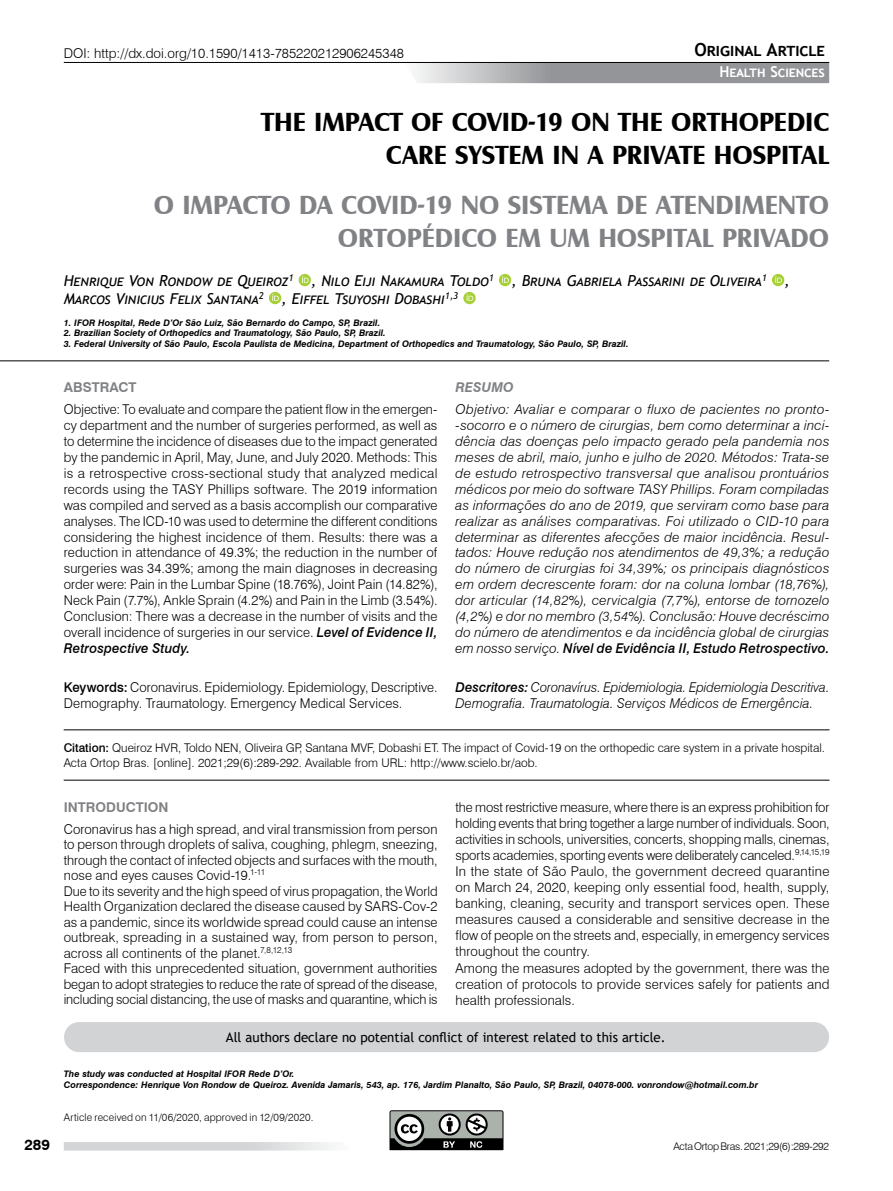
<style>
.page{position:relative;width:893px;height:1191px;background:#fff}
.page>*{position:absolute;margin:0;border:0;box-sizing:border-box;transform-origin:0 0}
.t1{font:700 27px/33px "Castle T";color:#808285;text-align:right}
.t2{font:700 27px/33px "Castle T";color:#000;text-align:right}
.t3{font:700 18px "Trebuchet MS";color:#000}
.t4{font:italic 15px/18px "Trebuchet MS";color:#000}
.t5{font:700 15px "Trebuchet MS";color:#fff}
.t6{font:700 15px "Swiss 721 BT";color:#000}
.t7{font:300 13.5px/15.9px "Swiss 721 BT";letter-spacing:.005em;color:#000}
.t8{font:italic 300 13.5px/15.9px "Swiss 721 BT";letter-spacing:.005em;color:#000;text-align:justify}
.t9{font:13.5px "Trebuchet MS";color:#000}
.t10{font:700 13.5px "Swiss 721 BT";color:#808285}
.t11{font:italic 700 13.5px "Swiss 721 BT";color:#808285}
.t12{font:300 12px/15px "Swiss 721 BT";color:#000}
.t13{font:300 10.5px "Swiss 721 BT";letter-spacing:.01em;color:#000}
.t14{font:300 10.5px "Swiss 721 BT";letter-spacing:-.02em;color:#000}
.t15{font:italic 700 9px/10.8px "Swiss 721 BT";color:#000}
.s1{font-weight:500;font-style:italic}
.s2{font-weight:500}
</style>
<div class="page">
<svg style="left:416px;top:63px;width:413px;height:20px;background:#a2a4a7"></svg>
<svg style="left:389px;top:1110px;width:114px;height:40px;background:#737673"></svg>
<svg style="left:64px;top:1142px;width:267px;height:8px;background:#d8d9da"></svg>
<hr style="left:64px;top:62px;width:765px;height:1px;background:#000">
<hr style="left:0;top:360px;width:829px;height:1px;background:#000">
<hr style="left:64px;top:729px;width:765px;height:1px;background:#000">
<hr style="left:64px;top:779px;width:765px;height:1px;background:#000">
<div style="left:64px;top:1022px;width:765px;height:30px;background:#d1d3d4;border-radius:15px"></div>
<div style="left:299px;top:274px;width:12px;height:12px;background:#a6cf38;border-radius:50%"></div>
<svg style="left:302px;top:276px;width:7px;height:7px"></svg>
<div style="left:499px;top:274px;width:12px;height:12px;background:#a6cf38;border-radius:50%"></div>
<svg style="left:502px;top:276px;width:7px;height:7px"></svg>
<div style="left:772px;top:274px;width:12px;height:12px;background:#a6cf38;border-radius:50%"></div>
<svg style="left:775px;top:276px;width:7px;height:7px"></svg>
<div style="left:269px;top:292px;width:12px;height:12px;background:#a6cf38;border-radius:50%"></div>
<svg style="left:272px;top:294px;width:7px;height:7px"></svg>
<svg style="left:463px;top:292px;width:13px;height:12px"></svg>
<svg style="left:467px;top:294px;width:6px;height:7px"></svg>
<p class="t7" style="left:64px;top:46px;width:342px">DOI: http://dx.doi.org/10.1590/1413-785220212906245348</p>
<h2 class="t3" style="left:694px;top:39px;width:132px">Original Article</h2>
<p class="t5" style="left:719px;top:63px;width:107px">Health Sciences</p>
<h1 class="t2" style="left:261px;top:105px;width:570px">THE IMPACT OF COVID-19 ON THE ORTHOPEDIC<br>CARE SYSTEM IN A PRIVATE HOSPITAL</h1>
<h1 class="t1" style="left:154px;top:188px;width:677px">O IMPACTO DA COVID-19 NO SISTEMA DE ATENDIMENTO<br>ORTOPÉDICO EM UM HOSPITAL PRIVADO</h1>
<p class="t4" style="left:64px;top:272px;width:727px">Henrique Von Rondow de Queiroz<sup>1</sup> , Nilo Eiji Nakamura Toldo<sup>1</sup> , Bruna Gabriela Passarini de Oliveira<sup>1</sup> ,<br>Marcos Vinicius Felix Santana<sup>2</sup> , Eiffel Tsuyoshi Dobashi<sup>1,3</sup></p>
<p class="t15" style="left:64px;top:317px;width:318px">1. IFOR Hospital, Rede D’Or São Luiz, São Bernardo do Campo, SP, Brazil.</p>
<p class="t15" style="left:64px;top:328px;width:324px">2. Brazilian Society of Orthopedics and Traumatology, São Paulo, SP, Brazil.</p>
<p class="t15" style="left:64px;top:338px;width:566px">3. Federal University of São Paulo, Escola Paulista de Medicina, Department of Orthopedics and Traumatology, São Paulo, SP, Brazil.</p>
<p class="t10" style="left:64px;top:379px;width:74px">ABSTRACT</p>
<p class="t7" style="left:64px;top:401px;width:375px;text-align:justify">Objective: To evaluate and compare the patient flow in the emergen&shy;cy department and the number of surgeries performed, as well as to determine the incidence of diseases due to the impact generated by the pandemic in April, May, June, and July 2020. Methods: This is a retrospective cross-sectional study that analyzed medical records using the TASY Phillips software. The 2019 information was compiled and served as a basis accomplish our comparative analyses. The ICD-10 was used to determine the different conditions considering the highest incidence of them. Results: there was a reduction in attendance of 49.3%; the reduction in the number of surgeries was 34.39%; among the main diagnoses in decreasing order were: Pain in the Lumbar Spine (18.76%), Joint Pain (14.82%), Neck Pain (7.7%), Ankle Sprain (4.2%) and Pain in the Limb (3.54%).<br>Conclusion: There was a decrease in the number of visits and the overall incidence of surgeries in our service. <span class="s1">Level of Evidence II, Retrospective Study.</span></p>
<p class="t7" style="left:64px;top:679px;width:375px"><span class="s2">Keywords:</span> Coronavirus. Epidemiology. Epidemiology, Descriptive.<br>Demography. Traumatology. Emergency Medical Services.</p>
<p class="t11" style="left:455px;top:379px;width:60px">RESUMO</p>
<p class="t8" style="left:455px;top:401px;width:376px">Objetivo: Avaliar e comparar o fluxo de pacientes no pronto--socorro e o número de cirurgias, bem como determinar a inci&shy;dência das doenças pelo impacto gerado pela pandemia nos meses de abril, maio, junho e julho de 2020. Métodos: Trata-se de estudo retrospectivo transversal que analisou prontuários médicos por meio do software TASY Phillips. Foram compiladas as informações do ano de 2019, que serviram como base para realizar as análises comparativas. Foi utilizado o CID-10 para determinar as diferentes afecções de maior incidência. Resul&shy;tados: Houve redução nos atendimentos de 49,3%; a redução do número de cirurgias foi 34,39%; os principais diagnósticos em ordem decrescente foram: dor na coluna lombar (18,76%), dor articular (14,82%), cervicalgia (7,7%), entorse de tornozelo (4,2%) e dor no membro (3,54%). Conclusão: Houve decréscimo do número de atendimentos e da incidência global de cirurgias em nosso serviço. <span class="s2">Nível de Evidência II, Estudo Retrospectivo.</span></p>
<p class="t8" style="left:455px;top:679px;width:375px"><span class="s2">Descritores:</span> Coronavírus. Epidemiologia. Epidemiologia Descritiva.<br>Demografia. Traumatologia. Serviços Médicos de Emergência.</p>
<p class="t12" style="left:64px;top:740px;width:763px"><span class="s2">Citation:</span> Queiroz HVR, Toldo NEN, Oliveira GP, Santana MVF, Dobashi ET. The impact of Covid-19 on the orthopedic care system in a private hospital.<br>Acta Ortop Bras. [online]. 2021;29(6):289-292. Available from URL: http://www.scielo.br/aob.</p>
<p class="t10" style="left:64px;top:799px;width:106px">INTRODUCTION</p>
<p class="t7" style="left:64px;top:821px;width:375px;line-height:15.5px">Coronavirus has a high spread, and viral transmission from person to person through droplets of saliva, coughing, phlegm, sneezing, through the contact of infected objects and surfaces with the mouth, nose and eyes causes Covid-19.<sup>1-11<br></sup>Due to its severity and the high speed of virus propagation, the World Health Organization declared the disease caused by SARS-Cov-2 as a pandemic, since its worldwide spread could cause an intense outbreak, spreading in a sustained way, from person to person, across all continents of the planet.<sup>7,8,12,13<br></sup>Faced with this unprecedented situation, government authorities began to adopt strategies to reduce the rate of spread of the disease, including social distancing, the use of masks and quarantine, which is</p>
<p class="t7" style="left:455px;top:799px;width:376px">the most restrictive measure, where there is an express prohibition for holding events that bring together a large number of individuals. Soon, activities in schools, universities, concerts, shopping malls, cinemas, sports academies, sporting events were deliberately canceled.<sup>9,14,15,19<br></sup>In the state of São Paulo, the government decreed quarantine on March 24, 2020, keeping only essential food, health, supply, banking, cleaning, security and transport services open. These measures caused a considerable and sensitive decrease in the flow of people on the streets and, especially, in emergency services throughout the country.<br>Among the measures adopted by the government, there was the creation of protocols to provide services safely for patients and health professionals.</p>
<p class="t9" style="left:226px;top:1028px;width:441px">All authors declare no potential conflict of interest related to this article.</p>
<p class="t15" style="left:64px;top:1068px;width:696px">The study was conducted at Hospital IFOR Rede D’Or.<br>Correspondence: Henrique Von Rondow de Queiroz. Avenida Jamaris, 543, ap. 176, Jardim Planalto, São Paulo, SP, Brazil, 04078-000. vonrondow@hotmail.com.br</p>
<p class="t13" style="left:64px;top:1110px;width:251px">Article received on 11/06/2020, approved in 12/09/2020.</p>
<p class="t6" style="left:24px;top:1136px;width:27px">289</p>
<p class="t14" style="left:673px;top:1140px;width:157px">Acta Ortop Bras. 2021;29(6):289-292</p>
</div>
